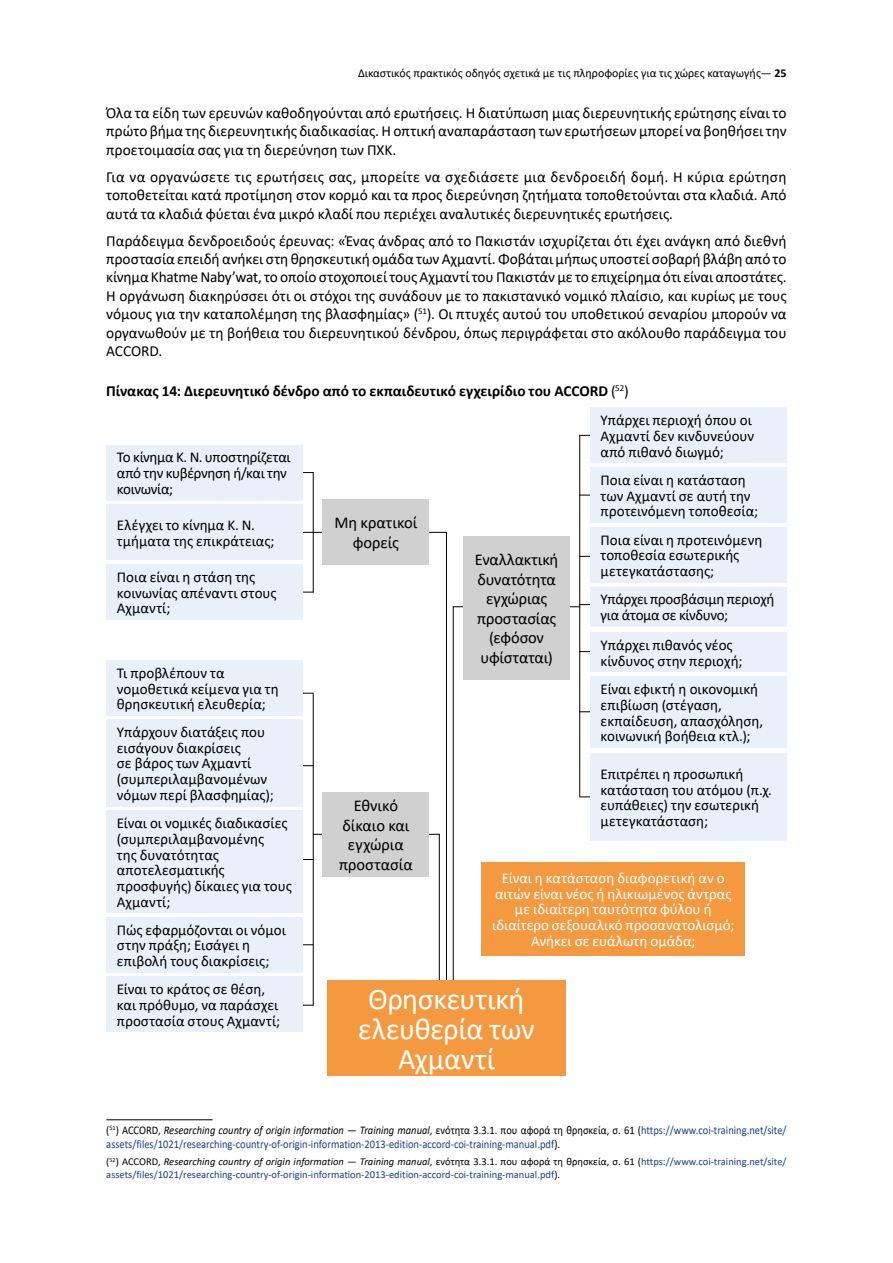
<style>
.page{position:relative;width:893px;height:1263px;background:#fff}
.page>*{position:absolute;margin:0;border:0;box-sizing:border-box;transform-origin:0 0}
.table_14_4{font:30px/30px "Calibri";letter-spacing:-.01em;color:#fff;text-align:center}
.table_14_2{font:16.5px/19.5px "Calibri";letter-spacing:-.005em;color:#000;text-align:center}
.body{font:15.3px/18.5px "Calibri";color:#000;text-align:justify}
.figure_table_title{font:700 15.3px "Calibri";letter-spacing:-.005em;color:#000}
.table_14_1{font:15px/15.8px "Calibri";color:#000}
.table_14_3{font:15px/15.8px "Calibri";color:#fff;text-align:center}
.table_14_1-2{font:15px/15.8px "Calibri";letter-spacing:-.025em;color:#000}
.table_14_1-3{font:15px/15.8px "Calibri";letter-spacing:-.02em;color:#000}
.t1{font:12px "Calibri";color:#000}
.footnotes{font:11.7px/14.2px "Calibri";color:#164194;scale:.9 1}
.footnotes-2{font:10.5px/12.8px "Calibri";color:#164194}
.s1{font-weight:700}
.s2{font-weight:400}
.s3{color:#000}
.s4{font-style:italic;color:#000}
</style>
<div class="page">
<hr style="left:313px;top:472px;width:1px;height:120px;background:#000">
<hr style="left:313px;top:693px;width:1px;height:312px;background:#000">
<hr style="left:579px;top:435px;width:1px;height:362px;background:#000">
<hr style="left:453px;top:606px;width:1px;height:421px;background:#000">
<hr style="left:439px;top:834px;width:1px;height:193px;background:#000">
<hr style="left:446px;top:532px;width:1px;height:495px;background:#000">
<svg style="left:570px;top:604px;width:20px;height:3px"></svg>
<svg style="left:303px;top:532px;width:20px;height:1px"></svg>
<svg style="left:429px;top:532px;width:17px;height:1px"></svg>
<div style="left:106px;top:445px;width:197px;height:55px;background:#eaf0fa"></div>
<div style="left:106px;top:505px;width:197px;height:55px;background:#eaf0fa"></div>
<div style="left:106px;top:564px;width:197px;height:56px;background:#eaf0fa"></div>
<div style="left:323px;top:499px;width:106px;height:65px;background:#d0d0d0"></div>
<div style="left:463px;top:536px;width:107px;height:144px;background:#d0d0d0"></div>
<div style="left:323px;top:792px;width:106px;height:85px;background:#d0d0d0"></div>
<div style="left:590px;top:408px;width:197px;height:55px;background:#eaf0fa"></div>
<div style="left:590px;top:467px;width:197px;height:56px;background:#eaf0fa"></div>
<div style="left:590px;top:527px;width:197px;height:56px;background:#eaf0fa"></div>
<div style="left:590px;top:587px;width:197px;height:39px;background:#eaf0fa"></div>
<div style="left:590px;top:632px;width:197px;height:40px;background:#eaf0fa"></div>
<div style="left:590px;top:676px;width:197px;height:72px;background:#eaf0fa"></div>
<div style="left:590px;top:753px;width:197px;height:87px;background:#eaf0fa"></div>
<div style="left:106px;top:660px;width:197px;height:56px;background:#eaf0fa"></div>
<div style="left:482px;top:862px;width:263px;height:93px;background:#f4993f"></div>
<div style="left:327px;top:980px;width:239px;height:95px;background:#f4993f"></div>
<div style="left:106px;top:719px;width:197px;height:87px;background:#eaf0fa"></div>
<div style="left:106px;top:810px;width:197px;height:103px;background:#eaf0fa"></div>
<div style="left:106px;top:917px;width:197px;height:55px;background:#eaf0fa"></div>
<div style="left:106px;top:976px;width:197px;height:56px;background:#eaf0fa"></div>
<hr style="left:106px;top:1119px;width:107px;height:1px;background:#000">
<p class="t1" style="left:358px;top:64px;width:430px">Δικαστικός πρακτικός οδηγός σχετικά με τις πληροφορίες για τις χώρες καταγωγής— <span class="s1">25</span></p>
<p class="body" style="left:106px;top:103px;width:682px">Όλα τα είδη των ερευνών καθοδηγούνται από ερωτήσεις. Η διατύπωση μιας διερευνητικής ερώτησης είναι το πρώτο βήμα της διερευνητικής διαδικασίας. Η οπτική αναπαράσταση των ερωτήσεων μπορεί να βοηθήσει την προετοιμασία σας για τη διερεύνηση των ΠΧΚ.</p>
<p class="body" style="left:106px;top:167px;width:682px">Για να οργανώσετε τις ερωτήσεις σας, μπορείτε να σχεδιάσετε μια δενδροειδή δομή. Η κύρια ερώτηση τοποθετείται κατά προτίμηση στον κορμό και τα προς διερεύνηση ζητήματα τοποθετούνται στα κλαδιά. Από αυτά τα κλαδιά φύεται ένα μικρό κλαδί που περιέχει αναλυτικές διερευνητικές ερωτήσεις.</p>
<p class="body" style="left:106px;top:231px;width:682px">Παράδειγμα δενδροειδούς έρευνας: «Ένας άνδρας από το Πακιστάν ισχυρίζεται ότι έχει ανάγκη από διεθνή προστασία επειδή ανήκει στη θρησκευτική ομάδα των Αχμαντί. Φοβάται μήπως υποστεί σοβαρή βλάβη από το κίνημα Khatme Naby’wat, το οποίο στοχοποιεί τους Αχμαντί του Πακιστάν με το επιχείρημα ότι είναι αποστάτες.<br>Η οργάνωση διακηρύσσει ότι οι στόχοι της συνάδουν με το πακιστανικό νομικό πλαίσιο, και κυρίως με τους νόμους για την καταπολέμηση της βλασφημίας» (<sup>51</sup>). Οι πτυχές αυτού του υποθετικού σεναρίου μπορούν να οργανωθούν με τη βοήθεια του διερευνητικού δένδρου, όπως περιγράφεται στο ακόλουθο παράδειγμα του ACCORD.</p>
<p class="figure_table_title" style="left:106px;top:380px;width:524px">Πίνακας 14: Διερευνητικό δένδρο από το εκπαιδευτικό εγχειρίδιο του ACCORD <span class="s2">(</span><sup>52</sup><span class="s2">)</span></p>
<p class="table_14_1-2" style="left:117px;top:449px;width:175px">Το κίνημα Κ. Ν. υποστηρίζεται από την κυβέρνηση ή/και την κοινωνία;</p>
<p class="table_14_1" style="left:117px;top:517px;width:159px">Ελέγχει το κίνημα Κ. Ν. τμήματα της επικράτειας;</p>
<p class="table_14_1" style="left:117px;top:569px;width:161px">Ποια είναι η στάση της κοινωνίας απέναντι στους<br>Αχμαντί;</p>
<p class="table_14_1" style="left:117px;top:665px;width:163px">Τι προβλέπουν τα νομοθετικά κείμενα για τη θρησκευτική ελευθερία;</p>
<p class="table_14_1" style="left:117px;top:724px;width:158px">Υπάρχουν διατάξεις που εισάγουν διακρίσεις<br>σε βάρος των Αχμαντί (συμπεριλαμβανομένων νόμων περί βλασφημίας);</p>
<p class="table_14_1" style="left:117px;top:815px;width:176px">Είναι οι νομικές διαδικασίες (συμπεριλαμβανομένης<br>της δυνατότητας αποτελεσματικής προσφυγής) δίκαιες για τους<br>Αχμαντί;</p>
<p class="table_14_1" style="left:117px;top:921px;width:170px">Πώς εφαρμόζονται οι νόμοι στην πράξη; Εισάγει η επιβολή τους διακρίσεις;</p>
<p class="table_14_1" style="left:117px;top:981px;width:165px">Είναι το κράτος σε θέση, και πρόθυμο, να παράσχει προστασία στους Αχμαντί;</p>
<p class="table_14_1" style="left:601px;top:412px;width:155px">Υπάρχει περιοχή όπου οι<br>Αχμαντί δεν κινδυνεύουν από πιθανό διωγμό;</p>
<p class="table_14_1" style="left:601px;top:472px;width:159px">Ποια είναι η κατάσταση των Αχμαντί σε αυτή την προτεινόμενη τοποθεσία;</p>
<p class="table_14_1" style="left:601px;top:531px;width:163px">Ποια είναι η προτεινόμενη τοποθεσία εσωτερικής μετεγκατάστασης;</p>
<p class="table_14_1-3" style="left:601px;top:591px;width:175px">Υπάρχει προσβάσιμη περιοχή για άτομα σε κίνδυνο;</p>
<p class="table_14_1" style="left:601px;top:636px;width:143px">Υπάρχει πιθανός νέος κίνδυνος στην περιοχή;</p>
<p class="table_14_1" style="left:601px;top:681px;width:164px">Είναι εφικτή η οικονομική επιβίωση (στέγαση, εκπαίδευση, απασχόληση, κοινωνική βοήθεια κτλ.);</p>
<p class="table_14_1" style="left:601px;top:765px;width:173px">Επιτρέπει η προσωπική κατάσταση του ατόμου (π.χ. ευπάθειες) την εσωτερική μετεγκατάσταση;</p>
<p class="table_14_2" style="left:334px;top:513px;width:84px">Μη κρατικοί φορείς</p>
<p class="table_14_2" style="left:475px;top:549px;width:85px">Εναλλακτική δυνατότητα εγχώριας προστασίας (εφόσον υφίσταται)</p>
<p class="table_14_2" style="left:339px;top:795px;width:75px">Εθνικό δίκαιο και εγχώρια προστασία</p>
<p class="table_14_3" style="left:492px;top:870px;width:244px">Είναι η κατάσταση διαφορετική αν ο αιτών είναι νέος ή ηλικιωμένος άντρας με ιδιαίτερη ταυτότητα φύλου ή ιδιαίτερο σεξουαλικό προσανατολισμό; Ανήκει σε ευάλωτη ομάδα;</p>
<p class="table_14_4" style="left:358px;top:983px;width:178px">Θρησκευτική ελευθερία των<br>Αχμαντί</p>
<p class="footnotes" style="left:106px;top:1123px;width:757px"><span class="s3">(</span><sup>51</sup><span class="s3">) ACCORD,</span> <span class="s4">Researching country of origin information — Training manual</span><span class="s3">, ενότητα 3.3.1. που αφορά τη θρησκεία, σ. 61 (</span>https://www.coi-training.net/site/ assets/files/1021/researching-country-of-origin-information-2013-edition-accord-coi-training-manual.pdf<span class="s3">).</span></p>
<p class="footnotes-2" style="left:106px;top:1155px;width:682px"><span class="s3">(</span><sup>52</sup><span class="s3">) ACCORD,</span> <span class="s4">Researching country of origin information — Training manual</span><span class="s3">, ενότητα 3.3.1. που αφορά τη θρησκεία, σ. 61 (</span>https://www.coi-training.net/site/ assets/files/1021/researching-country-of-origin-information-2013-edition-accord-coi-training-manual.pdf<span class="s3">).</span></p>
</div>
